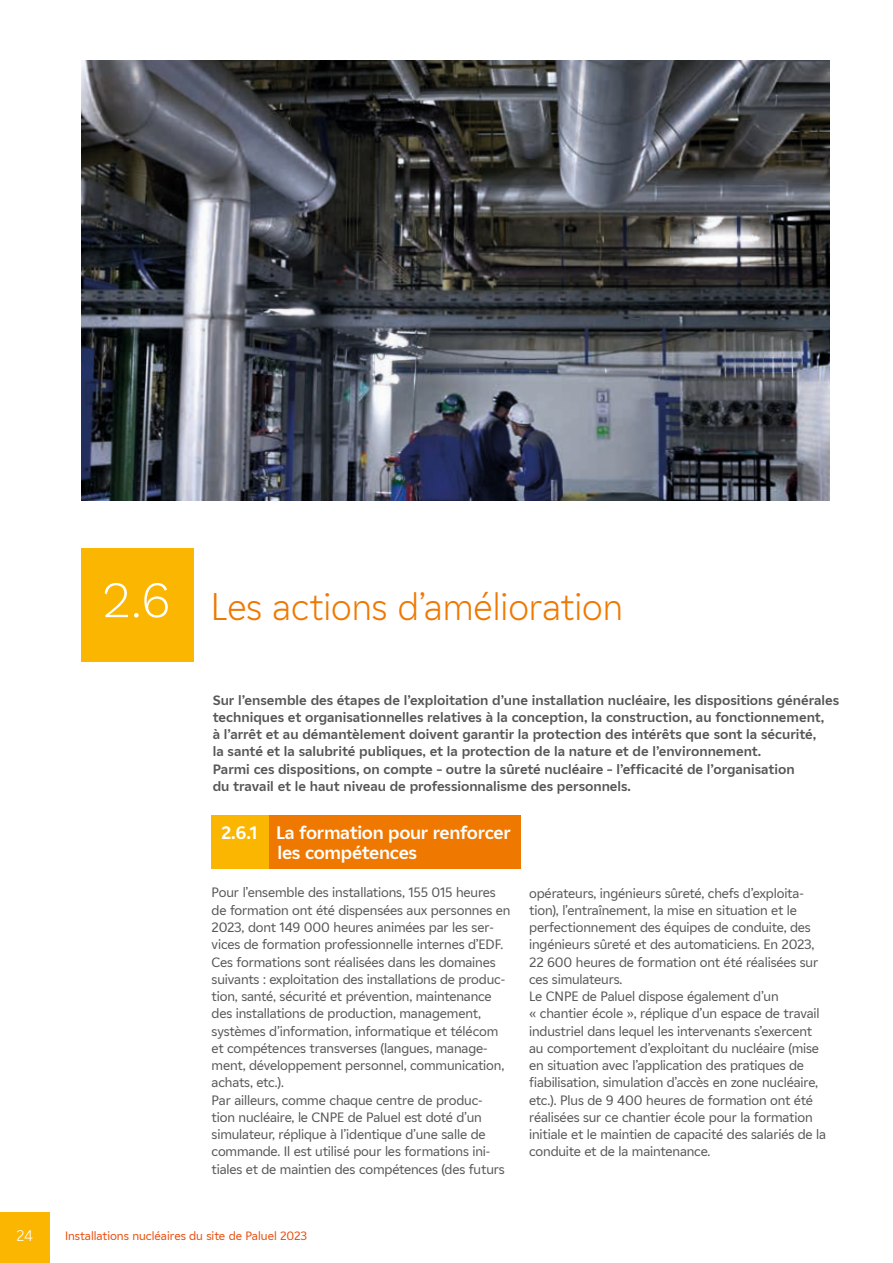
<style>
.page{position:relative;width:893px;height:1263px;background:#fff}
.page>*{position:absolute;margin:0;border:0;box-sizing:border-box;transform-origin:0 0}
.t1{font:37.5px "EDF Light";color:#ef7900}
.t2{font:700 18px/19.5px "EDF";letter-spacing:-.015em;color:#fff}
.t3{font:15px "EDF Light";color:#fff}
.t4{font:13.5px/17.2px "EDF";letter-spacing:-.01em;color:#575756}
.t5{font:700 13.5px/17.2px "EDF";color:#575756}
.t6{font:12px "EDF";color:#e84e0f}
.s1{font-family:"Work Sans";font-weight:300;font-size:51px;color:#fff}
</style>
<div class="page">
<div style="left:0;top:1212px;width:50px;height:51px;background:#fab600"></div>
<img style="left:82px;top:61px;width:747px;height:439px">
<div style="left:212px;top:815px;width:309px;height:54px;background:#ef7900"></div>
<div style="left:212px;top:815px;width:57px;height:54px;background:#fab600"></div>
<div style="left:82px;top:549px;width:112px;height:113px;background:#fab600"></div>
<h1 class="t1" style="left:102px;top:580px;width:522px"><span class="s1">2.6</span> Les actions d’amélioration</h1>
<p class="t5" style="left:213px;top:691px;width:628px">Sur l’ensemble des étapes de l’exploitation d’une installation nucléaire, les dispositions générales techniques et organisationnelles relatives à la conception, la construction, au fonctionnement,<br>à l’arrêt et au démantèlement doivent garantir la protection des intérêts que sont la sécurité,<br>la santé et la salubrité publiques, et la protection de la nature et de l’environnement.<br>Parmi ces dispositions, on compte – outre la sûreté nucléaire – l’efficacité de l’organisation<br>du travail et le haut niveau de professionnalisme des personnels.</p>
<h2 class="t2" style="left:278px;top:823px;width:235px;text-indent:-56px">2.6.1 La formation pour renforcer les compétences</h2>
<p class="t4" style="left:212px;top:884px;width:300px">Pour l’ensemble des installations, 155 015 heures de formation ont été dispensées aux personnes en 2023, dont 149 000 heures animées par les ser&shy;vices de formation professionnelle internes d’EDF.<br>Ces formations sont réalisées dans les domaines suivants : exploitation des installations de produc&shy;tion, santé, sécurité et prévention, maintenance des installations de production, management, systèmes d’information, informatique et télécom et compétences transverses (langues, manage&shy;ment, développement personnel, communication, achats, etc.).<br>Par ailleurs, comme chaque centre de produc-<br>tion nucléaire, le CNPE de Paluel est doté d’un simulateur, réplique à l’identique d’une salle de commande. Il est utilisé pour les formations ini&shy;tiales et de maintien des compétences (des futurs</p>
<p class="t4" style="left:529px;top:884px;width:298px">opérateurs, ingénieurs sûreté, chefs d’exploita&shy;tion), l’entraînement, la mise en situation et le perfectionnement des équipes de conduite, des ingénieurs sûreté et des automaticiens. En 2023, 22 600 heures de formation ont été réalisées sur ces simulateurs.<br>Le CNPE de Paluel dispose également d’un<br>« chantier école », réplique d’un espace de travail industriel dans lequel les intervenants s’exercent au comportement d’exploitant du nucléaire (mise en situation avec l’application des pratiques de fiabilisation, simulation d’accès en zone nucléaire, etc.). Plus de 9 400 heures de formation ont été réalisées sur ce chantier école pour la formation initiale et le maintien de capacité des salariés de la conduite et de la maintenance.</p>
<p class="t3" style="left:16px;top:1225px;width:18px">24</p>
<p class="t6" style="left:65px;top:1227px;width:244px">Installations nucléaires du site de Paluel 2023</p>
</div>
